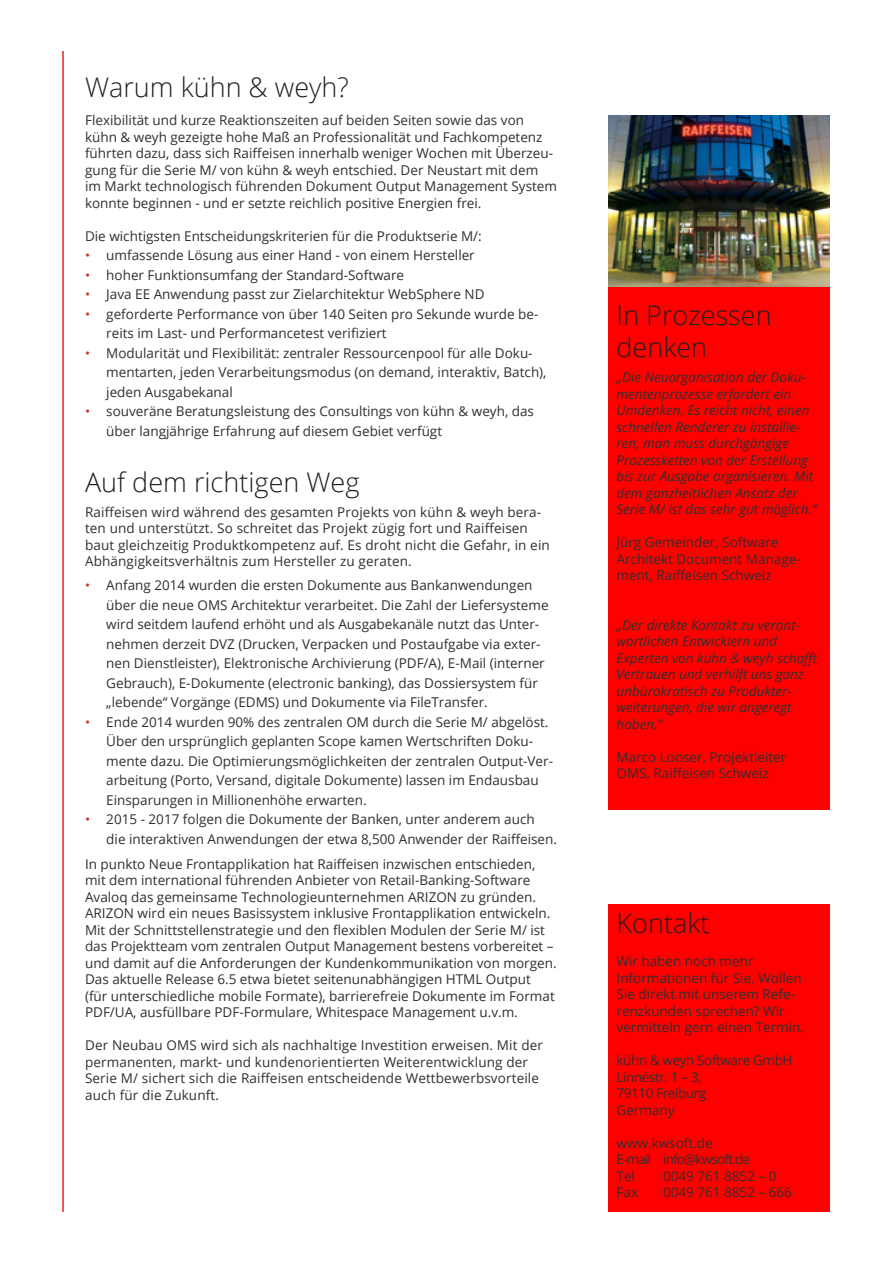
<style>
.page{position:relative;width:893px;height:1263px;background:#fff}
.page>*{position:absolute;margin:0;border:0;box-sizing:border-box;transform-origin:0 0}
.t1{font:300 27px/32.4px "Open Sans";color:#231f20}
.t2{font:13.5px/16.5px "Open Sans";color:#312f30}
.t3{font:italic 13.5px/16.5px "Open Sans";color:#312f30}
.t4{font:13.5px/16.5px "Open Sans";letter-spacing:-.03em;color:#312f30}
.t5{font:13.5px/16.5px "Open Sans";letter-spacing:-.06em;color:#312f30}
.s1{color:#d3312e}
</style>
<div class="page">
<img style="left:609px;top:116px;width:221px;height:334px">
<hr style="left:62px;top:51px;width:2px;height:1161px;background:#eb2125">
<div style="left:608px;top:904px;width:221px;height:307px;background:#f00"></div>
<div style="left:608px;top:287px;width:221px;height:523px;background:#f00"></div>
<h1 class="t1" style="left:85px;top:70px;width:265px">Warum kühn &amp; weyh?</h1>
<p class="t2" style="left:85px;top:111px;width:473px">Flexibilität und kurze Reaktionszeiten auf beiden Seiten sowie das von kühn &amp; weyh gezeigte hohe Maß an Professionalität und Fachkompetenz führten dazu, dass sich Raiffeisen innerhalb weniger Wochen mit Überzeu&shy;gung für die Serie M/ von kühn &amp; weyh entschied. Der Neustart mit dem im Markt technologisch führenden Dokument Output Management System konnte beginnen - und er setzte reichlich positive Energien frei.</p>
<p class="t2" style="left:85px;top:227px;width:398px">Die wichtigsten Entscheidungskriterien für die Produktserie M/:</p>
<p class="t2" style="left:85px;top:246px;width:391px"><span class="s1">•</span> umfassende Lösung aus einer Hand - von einem Hersteller</p>
<p class="t2" style="left:85px;top:266px;width:321px"><span class="s1">•</span> hoher Funktionsumfang der Standard-Software</p>
<p class="t2" style="left:85px;top:285px;width:401px"><span class="s1">•</span> Java EE Anwendung passt zur Zielarchitektur WebSphere ND</p>
<p class="t2" style="left:106px;top:303px;width:434px;line-height:19.5px;text-indent:-21px"><span class="s1">•</span> geforderte Performance von über 140 Seiten pro Sekunde wurde be&shy;reits im Last- und Performancetest verifiziert</p>
<p class="t2" style="left:106px;top:342px;width:442px;line-height:19.5px;text-indent:-21px"><span class="s1">•</span> Modularität und Flexibilität: zentraler Ressourcenpool für alle Doku&shy;mentarten, jeden Verarbeitungsmodus (on demand, interaktiv, Batch), jeden Ausgabekanal</p>
<p class="t2" style="left:106px;top:401px;width:429px;line-height:19.5px;text-indent:-21px"><span class="s1">•</span> souveräne Beratungsleistung des Consultings von kühn &amp; weyh, das über langjährige Erfahrung auf diesem Gebiet verfügt</p>
<h1 class="t1" style="left:85px;top:465px;width:276px">Auf dem richtigen Weg</h1>
<p class="t2" style="left:85px;top:503px;width:466px">Raiffeisen wird während des gesamten Projekts von kühn &amp; weyh bera&shy;ten und unterstützt. So schreitet das Projekt zügig fort und Raiffeisen baut gleichzeitig Produktkompetenz auf. Es droht nicht die Gefahr, in ein Abhängigkeitsverhältnis zum Hersteller zu geraten.</p>
<p class="t2" style="left:106px;top:575px;width:444px;line-height:19.5px;text-indent:-21px"><span class="s1">•</span> Anfang 2014 wurden die ersten Dokumente aus Bankanwendungen über die neue OMS Architektur verarbeitet. Die Zahl der Liefersysteme wird seitdem laufend erhöht und als Ausgabekanäle nutzt das Unter&shy;nehmen derzeit DVZ (Drucken, Verpacken und Postaufgabe via exter&shy;nen Dienstleister), Elektronische Archivierung (PDF/A), E-Mail (interner Gebrauch), E-Dokumente (electronic banking), das Dossiersystem für „lebende“ Vorgänge (EDMS) und Dokumente via FileTransfer.</p>
<p class="t2" style="left:106px;top:712px;width:448px;line-height:19.5px;text-indent:-21px"><span class="s1">•</span> Ende 2014 wurden 90% des zentralen OM durch die Serie M/ abgelöst.<br>Über den ursprünglich geplanten Scope kamen Wertschriften Doku&shy;mente dazu. Die Optimierungsmöglichkeiten der zentralen Output-Ver&shy;arbeitung (Porto, Versand, digitale Dokumente) lassen im Endausbau Einsparungen in Millionenhöhe erwarten.</p>
<p class="t2" style="left:106px;top:809px;width:452px;line-height:19.5px;text-indent:-21px"><span class="s1">•</span> 2015 - 2017 folgen die Dokumente der Banken, unter anderem auch die interaktiven Anwendungen der etwa 8,500 Anwender der Raiffeisen.</p>
<p class="t2" style="left:85px;top:855px;width:473px">In punkto Neue Frontapplikation hat Raiffeisen inzwischen entschieden, mit dem international führenden Anbieter von Retail-Banking-Software Avaloq das gemeinsame Technologieunternehmen ARIZON zu gründen.<br>ARIZON wird ein neues Basissystem inklusive Frontapplikation entwickeln.<br>Mit der Schnittstellenstrategie und den flexiblen Modulen der Serie M/ ist das Projektteam vom zentralen Output Management bestens vorbereitet – und damit auf die Anforderungen der Kundenkommunikation von morgen.<br>Das aktuelle Release 6.5 etwa bietet seitenunabhängigen HTML Output<br>(für unterschiedliche mobile Formate), barrierefreie Dokumente im Format PDF/UA, ausfüllbare PDF-Formulare, Whitespace Management u.v.m.</p>
<p class="t2" style="left:85px;top:1037px;width:459px">Der Neubau OMS wird sich als nachhaltige Investition erweisen. Mit der permanenten, markt- und kundenorientierten Weiterentwicklung der Serie M/ sichert sich die Raiffeisen entscheidende Wettbewerbsvorteile auch für die Zukunft.</p>
<h1 class="t1" style="left:616px;top:298px;width:157px">In Prozessen denken</h1>
<p class="t3" style="left:616px;top:369px;width:202px">„Die Neuorganisation der Doku&shy;mentenprozesse erfordert ein<br>Umdenken. Es reicht nicht, einen schnellen Renderer zu installie&shy;ren, man muss durchgängige<br>Prozessketten von der Erstellung bis zur Ausgabe organisieren. Mit dem ganzheitlichen Ansatz der<br>Serie M/ ist das sehr gut möglich.“</p>
<p class="t2" style="left:616px;top:534px;width:186px">Jürg Gemeinder, Software<br>Architekt Document Manage&shy;ment, Raiffeisen Schweiz</p>
<p class="t3" style="left:616px;top:616px;width:202px">„Der direkte Kontakt zu verant&shy;wortlichen Entwicklern und<br>Experten von kühn &amp; weyh schafft<br>Vertrauen und verhilft uns ganz unbürokratisch zu Produkter&shy;weiterungen, die wir angeregt haben.“</p>
<p class="t2" style="left:616px;top:748px;width:171px">Marco Looser, Projektleiter<br>OMS, Raiffeisen Schweiz</p>
<h1 class="t1" style="left:617px;top:906px;width:94px">Kontakt</h1>
<p class="t2" style="left:617px;top:953px;width:189px">Wir haben noch mehr<br>Informatio nen für Sie. Wollen<br>Sie direkt mit unserem Refe&shy;renzkunden sprechen? Wir vermitteln gern einen Termin.</p>
<p class="t4" style="left:617px;top:1052px;width:177px">kühn &amp; weyh Software GmbH<br>Linnéstr. 1 – 3,<br>79110 Freiburg<br>Germany</p>
<p class="t5" style="left:617px;top:1134px;width:135px">www.kwsoft.de<br>E-mail info@kwsoft.de<br>Tel</p>
<p class="t2" style="left:663px;top:1167px;width:115px">0049 761 8852 – 0</p>
<p class="t2" style="left:617px;top:1184px;width:23px">Fax</p>
<p class="t2" style="left:663px;top:1184px;width:130px">0049 761 8852 – 666</p>
</div>
